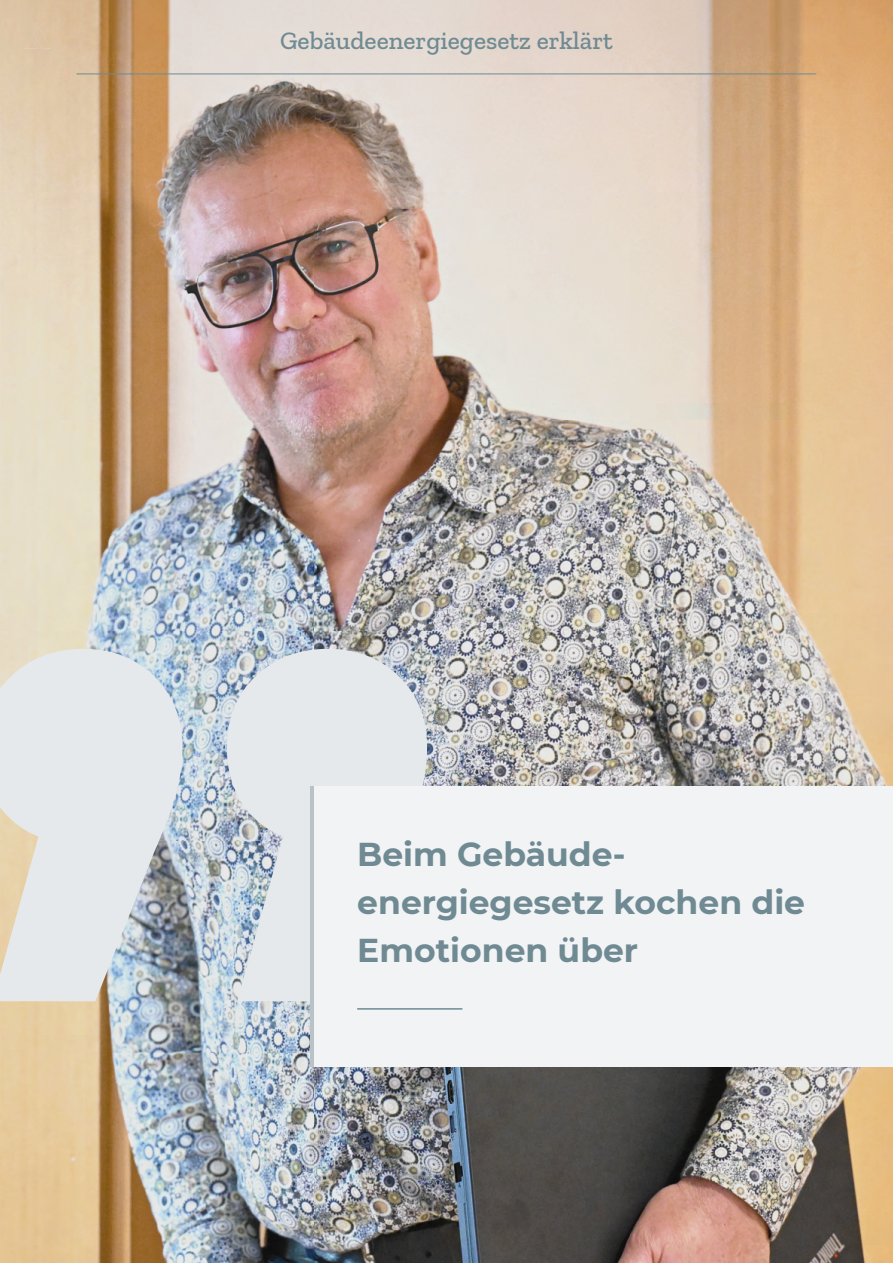
<style>
.page{position:relative;width:893px;height:1263px;background:#fff}
.page>*{position:absolute;margin:0;border:0;box-sizing:border-box;transform-origin:0 0}
.t1{font:700 1036.2px "Montserrat";color:#e5e9ec}
.t2{font:700 33px/48px "Montserrat";color:#6f8a92}
.t3{font:500 25.5px "Zilla Slab";color:#6f8a92}
</style>
<div class="page">
<img style="left:0;top:0;width:893px;height:1263px">
<img style="left:30px;top:1226px;width:16px;height:10px">
<svg style="left:25px;top:26px;width:26px;height:22px"></svg>
<hr style="left:77px;top:74px;width:739px;height:1px;background:#6f8a92">
<div style="left:314px;top:786px;width:579px;height:280px;background:#f1f3f5"></div>
<hr style="left:310px;top:786px;width:4px;height:280px;background:#b9c2c7">
<hr style="left:357px;top:1008px;width:105px;height:2px;background:#6f8a92">
<p class="t3" style="left:280px;top:26px;width:334px">Gebäudeenergiegesetz erklärt</p>
<h1 class="t1" style="left:-54px;top:-273px;width:518px">„</h1>
<p class="t2" style="left:357px;top:828px;width:449px">Beim Gebäude&shy;energiegesetz kochen die<br>Emotionen über</p>
</div>
